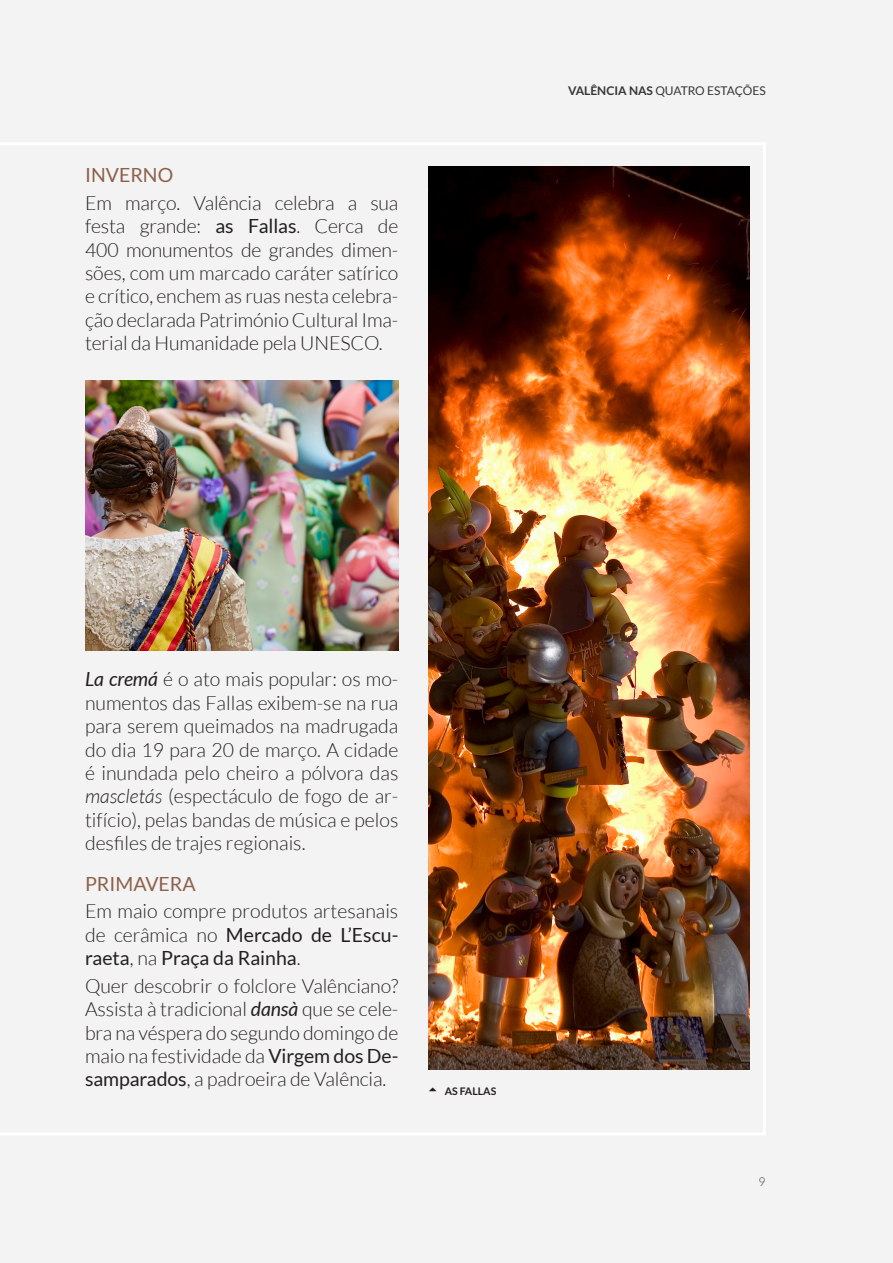
<style>
.page{position:relative;width:893px;height:1263px;background:#f3f3f3}
.page>*{position:absolute;margin:0;border:0;box-sizing:border-box;transform-origin:0 0}
.Body{font:300 19.5px/23.4px "Lato";letter-spacing:-.005em;color:#231f20;text-align:justify}
.t1{font:19.5px "Lato";color:#8d614a}
.t2{font:12px "Lato";color:#353534}
.t3{font:300 12px "Lato";color:#353534}
.t4{font:700 10.5px "Lato";color:#231f20}
.s1{font-weight:400}
.s2{font-weight:700}
.s3{font-weight:400;font-style:italic}
.s4{font-style:italic}
</style>
<div class="page">
<img style="left:0;top:143px;width:765px;height:992px">
<svg style="left:429px;top:1088px;width:8px;height:3px"></svg>
<h3 class="t1" style="left:85px;top:164px;width:90px">INVERNO</h3>
<p class="Body" style="left:85px;top:191px;width:315px">Em março. Valência celebra a sua festa grande: <span class="s1">as Fallas</span>. Cerca de 400 monumentos de grandes dimen&shy;sões, com um marcado caráter satírico e crítico, enchem as ruas nesta celebra&shy;ção declarada Património Cultural Ima&shy;terial da Humanidade pela UNESCO.</p>
<p class="t2" style="left:568px;top:84px;width:199px"><span class="s2">VALÊNCIA NAS</span> QUATRO ESTAÇÕES</p>
<p class="Body" style="left:85px;top:668px;width:315px"><span class="s3">La cremá</span> é o ato mais popular: os mo&shy;numentos das Fallas exibem-se na rua para serem queimados na madrugada do dia 19 para 20 de março. A cidade é inundada pelo cheiro a pólvora das <span class="s4">mascletás</span> (espectáculo de fogo de ar&shy;tifício), pelas bandas de música e pelos desfiles de trajes regionais.</p>
<h3 class="t1" style="left:85px;top:873px;width:112px">PRIMAVERA</h3>
<p class="Body" style="left:85px;top:900px;width:315px">Em maio compre produtos artesanais de cerâmica no <span class="s1">Mercado de L’Escu&shy;raeta</span>, na <span class="s1">Praça da Rainha</span>.</p>
<p class="Body" style="left:85px;top:974px;width:315px">Quer descobrir o folclore Valênciano?<br>Assista à tradicional <span class="s3">dansà</span> que se cele&shy;bra na véspera do segundo domingo de maio na festividade da <span class="s1">Virgem dos De&shy;samparados</span>, a padroeira de Valência.</p>
<p class="t4" style="left:445px;top:1085px;width:53px">AS FALLAS</p>
<p class="t3" style="left:758px;top:1175px;width:8px">9</p>
</div>
